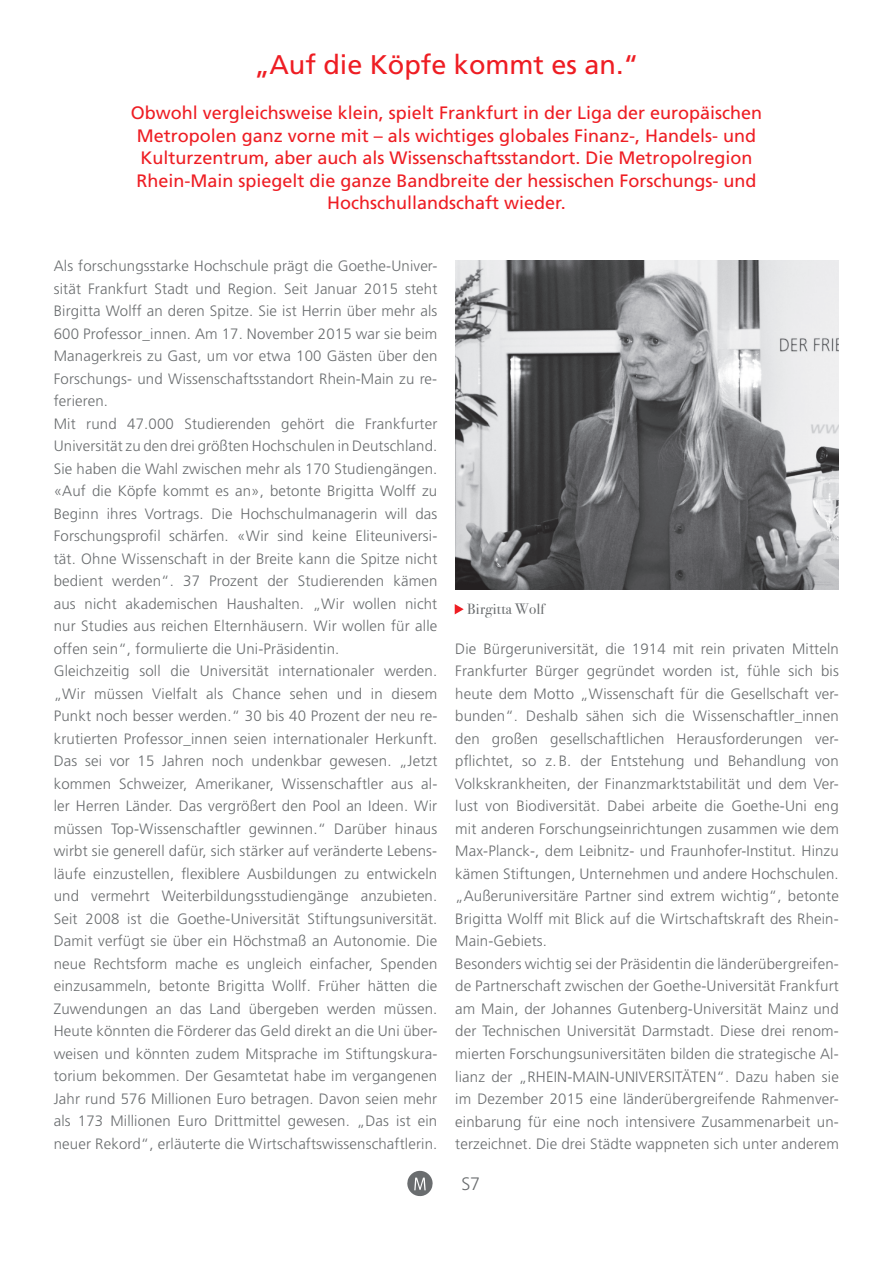
<style>
.page{position:relative;width:893px;height:1263px;background:#fff}
.page>*{position:absolute;margin:0;border:0;box-sizing:border-box;transform-origin:0 0}
.t1{font:27px "Frutiger LT Std";color:#ee1d23}
.t2{font:18px/22.5px "Frutiger LT Std";color:#ee1d23;text-align:center}
.t3{font:300 18px "Frutiger LT Std";color:#6a6d6f}
.t4{font:300 15px/22.5px "Frutiger LT Std";letter-spacing:.01em;color:#6a6d6f}
.t5{font:15px "Bodoni Svty Two ITCTT";letter-spacing:.02em;color:#6a6d6f}
</style>
<div class="page">
<svg style="left:407px;top:1171px;width:26px;height:26px"></svg>
<img style="left:455px;top:260px;width:384px;height:330px">
<svg style="left:455px;top:604px;width:9px;height:10px"></svg>
<h1 class="t1" style="left:254px;top:49px;width:386px">„Auf die Köpfe kommt es an.“</h1>
<p class="t2" style="left:131px;top:102px;width:633px">Obwohl vergleichsweise klein, spielt Frankfurt in der Liga der europä ischen Metropolen ganz vorne mit – als wichtiges globales Finanz-, Handels- und Kulturzentrum, aber auch als Wissenschaftsstandort. Die Metropolregion Rhein-Main spiegelt die ganze Bandbreite der hessischen Forschungs- und Hochschullandschaft wieder.</p>
<p class="t4" style="left:54px;top:255px;width:385px">Als forschungsstarke Hochschule prägt die Goethe-Univer&shy;sität Frankfurt Stadt und Region. Seit Januar 2015 steht Birgitta Wolff an deren Spitze. Sie ist Herrin über mehr als 600 Professor_innen. Am 17. November 2015 war sie beim Managerkreis zu Gast, um vor etwa 100 Gästen über den Forschungs- und Wissenschaftsstandort Rhein-Main zu re&shy;ferieren.<br>Mit rund 47.000 Studierenden gehört die Frankfurter Universität zu den drei größten Hochschulen in Deutschland.<br>Sie haben die Wahl zwischen mehr als 170 Studiengängen. «Auf die Köpfe kommt es an», betonte Brigitta Wolff zu Beginn ihres Vortrags. Die Hochschulmanagerin will das Forschungsprofil schärfen. «Wir sind keine Eliteuniversi&shy;tät. Ohne Wissenschaft in der Breite kann die Spitze nicht bedient werden“. 37 Prozent der Studierenden kämen aus nicht akademischen Haushalten. „Wir wollen nicht nur Studies aus reichen Elternhäusern. Wir wollen für alle offen sein“, formulierte die Uni-Präsidentin.<br>Gleichzeitig soll die Universität internationaler werden. „Wir müssen Vielfalt als Chance sehen und in diesem Punkt noch besser werden.“ 30 bis 40 Prozent der neu re&shy;krutierten Professor_innen seien internationaler Herkunft.<br>Das sei vor 15 Jahren noch undenkbar gewesen. „Jetzt kommen Schweizer, Amerikaner, Wissenschaftler aus al&shy;ler Herren Länder. Das vergrößert den Pool an Ideen. Wir müssen Top-Wissenschaftler gewinnen.“ Darüber hinaus wirbt sie generell dafür, sich stärker auf veränderte Lebens&shy;läufe einzustellen, flexiblere Ausbildungen zu entwickeln und vermehrt Weiterbildungsstudiengänge anzubieten.<br>Seit 2008 ist die Goethe-Universität Stiftungsuniversität.<br>Damit verfügt sie über ein Höchstmaß an Autonomie. Die neue Rechtsform mache es ungleich einfacher, Spenden einzusammeln, betonte Brigitta Wollf. Früher hätten die Zuwendungen an das Land übergeben werden müssen.<br>Heute könnten die Förderer das Geld direkt an die Uni über&shy;weisen und könnten zudem Mitsprache im Stiftungskura&shy;torium bekommen. Der Gesamtetat habe im vergangenen Jahr rund 576 Millionen Euro betragen. Davon seien mehr als 173 Millionen Euro Drittmittel gewesen. „Das ist ein neuer Rekord“, erläuterte die Wirtschaftswissenschaftlerin.</p>
<p class="t5" style="left:467px;top:597px;width:79px">Birgitta Wolf</p>
<p class="t4" style="left:455px;top:638px;width:385px">Die Bürgeruniversität, die 1914 mit rein privaten Mitteln Frankfurter Bürger gegründet worden ist, fühle sich bis heute dem Motto „Wissenschaft für die Gesellschaft ver&shy;bunden“. Deshalb sähen sich die Wissenschaftler_innen den großen gesellschaftlichen Herausforderungen ver&shy;pflichtet, so z. B. der Entstehung und Behandlung von Volkskrankheiten, der Finanzmarktstabilität und dem Ver&shy;lust von Biodiversität. Dabei arbeite die Goethe-Uni eng mit anderen Forschungseinrichtungen zusammen wie dem Max-Planck-, dem Leibnitz- und Fraunhofer-Institut. Hinzu kämen Stiftungen, Unternehmen und andere Hochschulen. „Außeruniversitäre Partner sind extrem wichtig“, betonte Brigitta Wolff mit Blick auf die Wirtschaftskraft des Rhein-Main-Gebiets.<br>Besonders wichtig sei der Präsidentin die länderübergreifen&shy;de Partnerschaft zwischen der Goethe-Universität Frankfurt am Main, der Johannes Gutenberg-Universität Mainz und der Technischen Universität Darmstadt. Diese drei renom&shy;mierten Forschungsuniversitäten bilden die strategische Al&shy;lianz der „RHEIN-MAIN-UNIVERSITÄTEN“. Dazu haben sie im Dezember 2015 eine länderübergreifende Rahmenver&shy;einbarung für eine noch intensivere Zusammenarbeit un&shy;terzeichnet. Die drei Städte wappneten sich unter anderem</p>
<p class="t3" style="left:461px;top:1174px;width:20px">S7</p>
</div>
